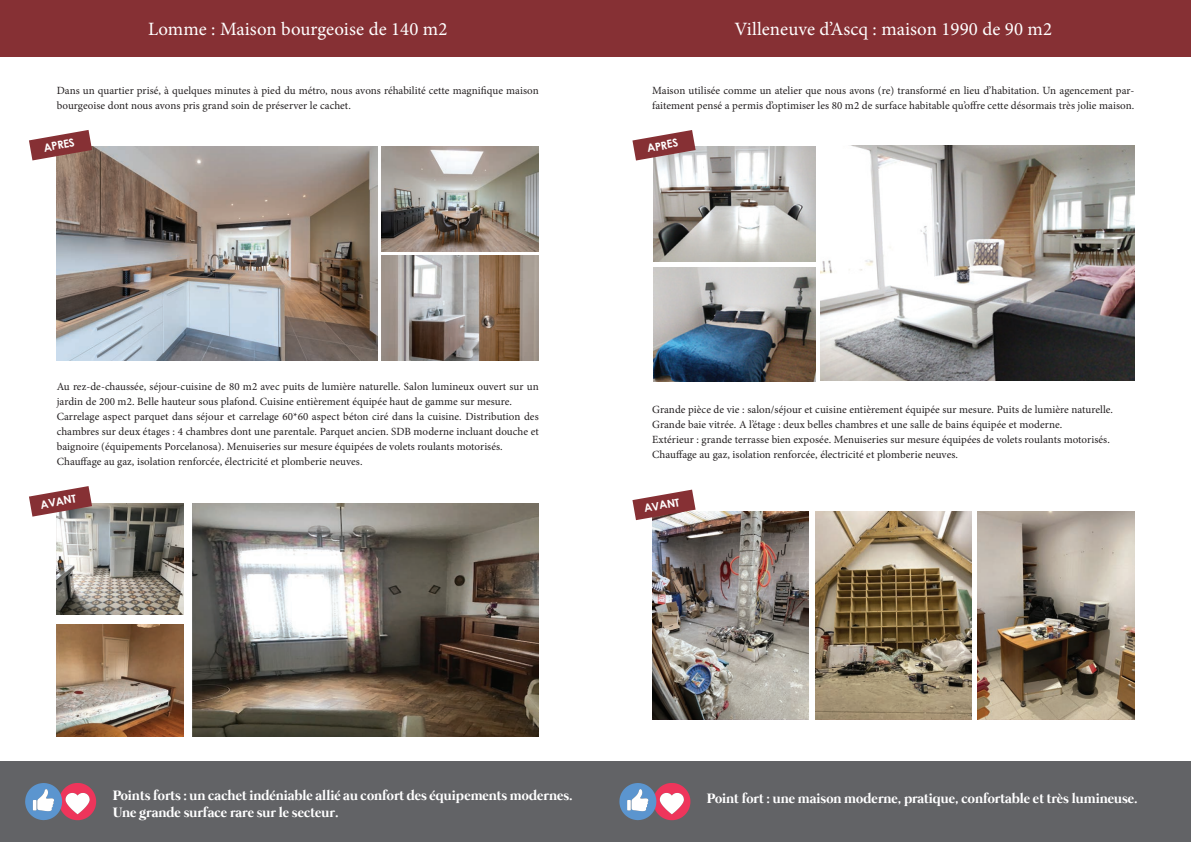
<style>
.page{position:relative;width:1191px;height:842px;background:#fff}
.page>*{position:absolute;margin:0;border:0;box-sizing:border-box;transform-origin:0 0}
.t1{font:18.8px "Minion Pro";letter-spacing:.005em;color:#fff}
.t2{font:700 14px/16.8px "Mermaid";color:#fff}
.t3{font:11px/15px "Minion Pro";letter-spacing:.005em;color:#231f20}
.t4{font:700 11px "Century Gothic";color:#fff}
</style>
<div class="page">
<div style="left:0;top:0;width:1191px;height:57px;background:#863034"></div>
<div style="left:0;top:761px;width:1191px;height:81px;background:#626366"></div>
<img style="left:820px;top:145px;width:314px;height:236px">
<img style="left:653px;top:146px;width:162px;height:115px">
<img style="left:653px;top:267px;width:162px;height:115px">
<img style="left:57px;top:146px;width:320px;height:214px">
<img style="left:382px;top:146px;width:157px;height:105px">
<img style="left:382px;top:255px;width:157px;height:105px">
<img style="left:192px;top:503px;width:347px;height:234px">
<img style="left:57px;top:503px;width:127px;height:112px">
<img style="left:57px;top:625px;width:127px;height:112px">
<img style="left:652px;top:511px;width:156px;height:209px">
<img style="left:815px;top:511px;width:156px;height:209px">
<img style="left:978px;top:511px;width:156px;height:209px">
<svg style="left:29px;top:486px;width:63px;height:31px"></svg>
<svg style="left:632px;top:490px;width:63px;height:30px"></svg>
<svg style="left:29px;top:130px;width:63px;height:30px"></svg>
<svg style="left:632px;top:130px;width:63px;height:31px"></svg>
<svg style="left:25px;top:783px;width:71px;height:37px"></svg>
<svg style="left:619px;top:783px;width:71px;height:37px"></svg>
<h1 class="t1" style="left:148px;top:17px;width:301px">Lomme : Maison bourgeoise de 140 m2</h1>
<h1 class="t1" style="left:734px;top:17px;width:319px">Villeneuve d’Ascq : maison 1990 de 90 m2</h1>
<p class="t3" style="left:57px;top:83px;width:483px">Dans un quartier prisé, à quelques minutes à pied du métro, nous avons réhabilité cette magnifique maison bourgeoise dont nous avons pris grand soin de préserver le cachet.</p>
<p class="t3" style="left:652px;top:83px;width:483px">Maison utilisée comme un atelier que nous avons (re) transformé en lieu d’habitation. Un agencement par&shy;faitement pensé a permis d’optimiser les 80 m2 de surface habitable qu’offre cette désormais très jolie maison.</p>
<p class="t4" style="left:42px;top:140px;width:33px;rotate:-10deg">APRES</p>
<p class="t4" style="left:646px;top:140px;width:33px;rotate:-10deg">APRES</p>
<p class="t3" style="left:57px;top:379px;width:483px">Au rez-de-chaussée, séjour-cuisine de 80 m2 avec puits de lumière naturelle. Salon lumineux ouvert sur un jardin de 200 m2. Belle hauteur sous plafond. Cuisine entièrement équipée haut de gamme sur mesure.<br>Carrelage aspect parquet dans séjour et carrelage 60*60 aspect béton ciré dans la cuisine. Distribution des chambres sur deux étages : 4 chambres dont une parentale. Parquet ancien. SDB moderne incluant douche et baignoire (équipements Porcelanosa). Menuiseries sur mesure équipées de volets roulants motorisés.<br>Chauffage au gaz, isolation renforcée, électricité et plomberie neuves.</p>
<p class="t3" style="left:652px;top:402px;width:462px">Grande pièce de vie : salon/séjour et cuisine entièrement équipée sur mesure. Puits de lumière naturelle.<br>Grande baie vitrée. A l’étage : deux belles chambres et une salle de bains équipée et moderne.<br>Extérieur : grande terrasse bien exposée. Menuiseries sur mesure équipées de volets roulants motorisés.<br>Chauffage au gaz, isolation renforcée, électricité et plomberie neuves.</p>
<p class="t4" style="left:39px;top:496px;width:37px;rotate:-10deg">AVANT</p>
<p class="t4" style="left:642px;top:500px;width:37px;rotate:-10deg">AVANT</p>
<p class="t2" style="left:113px;top:788px;width:461px">Points forts : un cachet indéniable allié au confort des équipements modernes.<br>Une grande surface rare sur le secteur.</p>
<p class="t2" style="left:707px;top:791px;width:432px">Point fort : une maison moderne, pratique, confortable et très lumineuse.</p>
</div>
